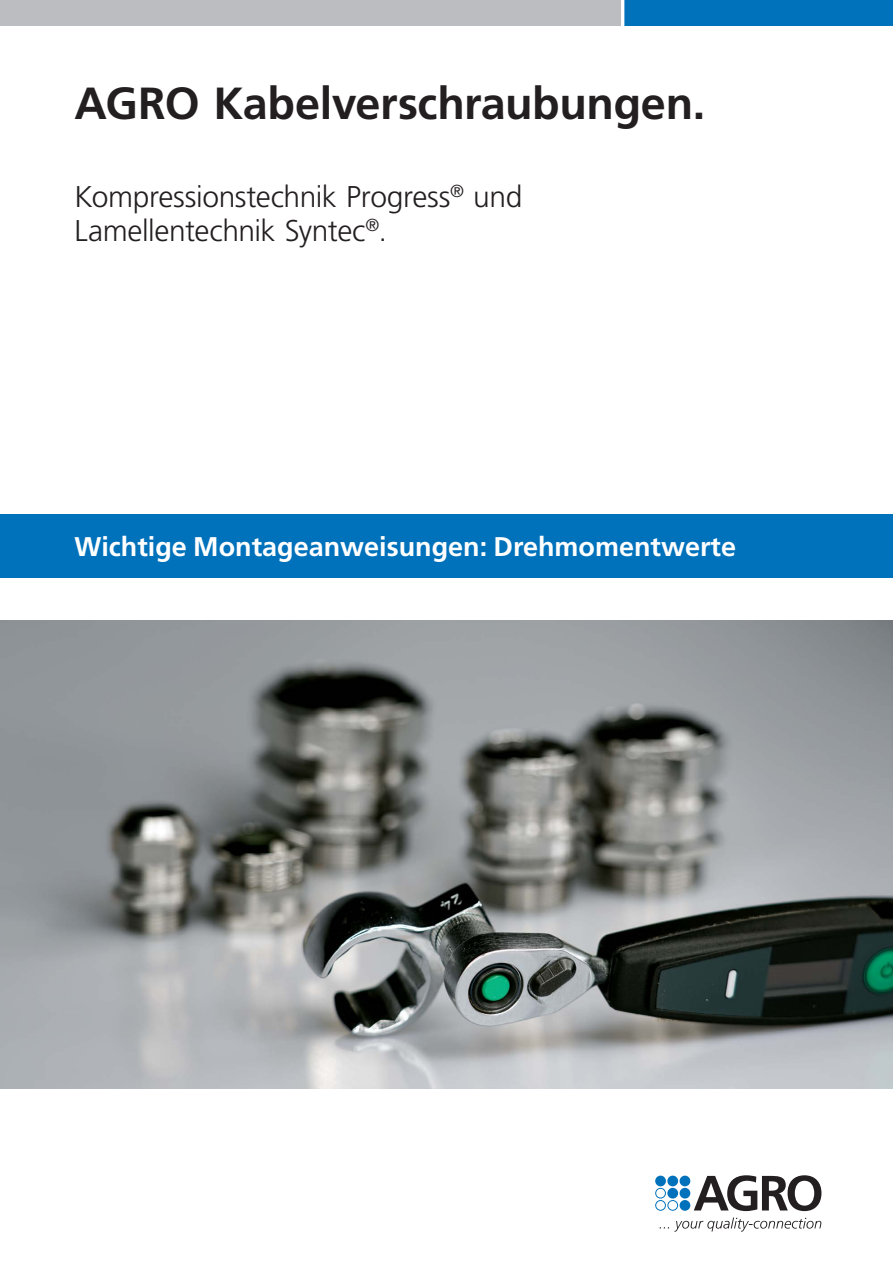
<style>
.page{position:relative;width:893px;height:1263px;background:#fff}
.page>*{position:absolute;margin:0;border:0;box-sizing:border-box;transform-origin:0 0}
._1_Headline{font:700 45px "Frutiger LT Std";letter-spacing:-.01em;color:#231f20}
._1_Headline_Zusatz{font:300 30px "Frutiger LT Std";letter-spacing:-.015em;color:#231f20}
.Fließtext{font:700 27px "Frutiger LT Std";color:#fff}
</style>
<div class="page">
<div style="left:0;top:0;width:623px;height:26px;background:#bcbdc0"></div>
<div style="left:623px;top:0;width:270px;height:26px;background:#0072bc"></div>
<hr style="left:621px;top:0;width:3px;height:29px;background:#fff">
<div style="left:680px;top:1188px;width:10px;height:10px;background:#0072bc;border-radius:50%"></div>
<div style="left:667px;top:1175px;width:11px;height:11px;background:#0072bc;border-radius:50%"></div>
<div style="left:680px;top:1175px;width:10px;height:11px;background:#0072bc;border-radius:50%"></div>
<div style="left:655px;top:1175px;width:11px;height:11px;background:#0072bc;border-radius:50%"></div>
<div style="left:680px;top:1200px;width:10px;height:11px;background:#0072bc;border-radius:50%"></div>
<svg style="left:655px;top:1188px;width:23px;height:23px"></svg>
<svg style="left:694px;top:1175px;width:127px;height:36px"></svg>
<svg style="left:660px;top:1217px;width:161px;height:14px"></svg>
<img style="left:0;top:621px;width:893px;height:468px">
<div style="left:0;top:514px;width:893px;height:64px;background:#0072bc"></div>
<p class="_1_Headline" style="left:75px;top:77px;width:632px">AGRO Kabelverschraubungen.</p>
<p class="_1_Headline_Zusatz" style="left:75px;top:179px;width:449px">Kompressionstechnik Progress<sup>®</sup> und</p>
<p class="_1_Headline_Zusatz" style="left:75px;top:214px;width:314px">Lamellentechnik Syntec<sup>®</sup>.</p>
<p class="Fließtext" style="left:74px;top:531px;width:663px">Wichtige Montageanweisungen: Drehmomentwerte</p>
</div>
